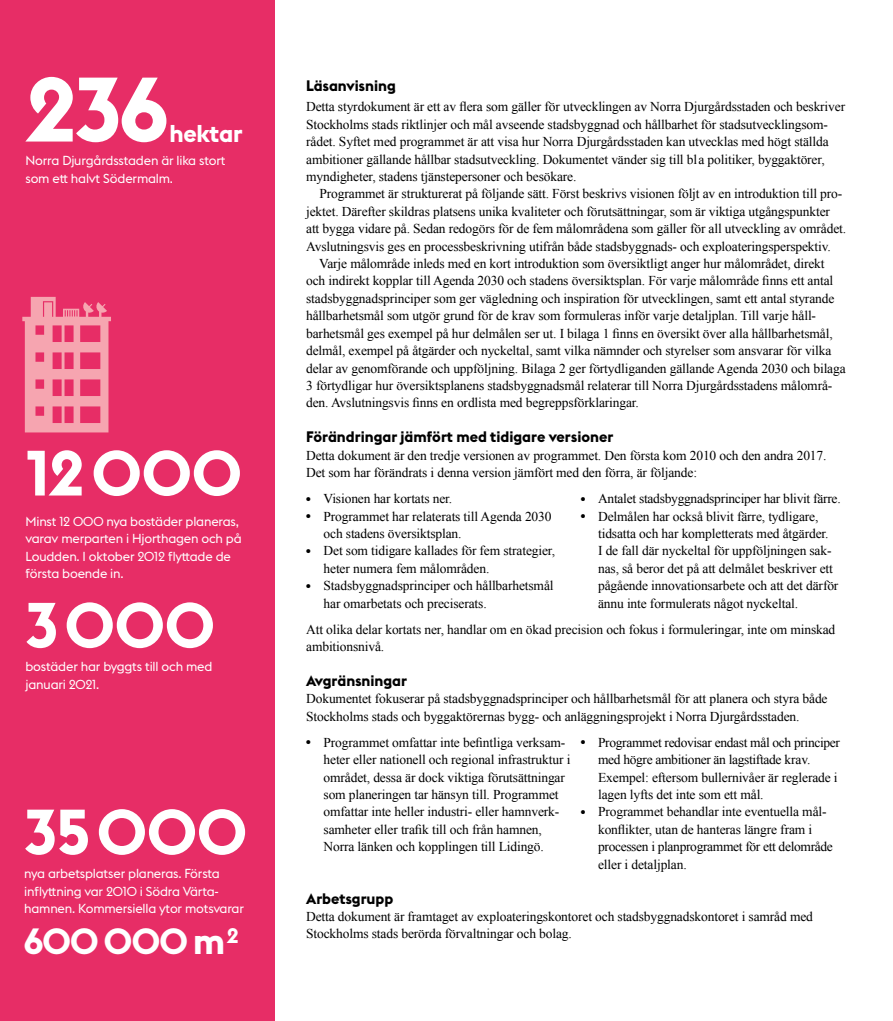
<style>
.page{position:relative;width:893px;height:1021px;background:#fff}
.page>*{position:absolute;margin:0;border:0;box-sizing:border-box;transform-origin:0 0}
.Infografik_stor_siff{font:700 90px "Xtgbkr Stockholm Type";color:#fff}
.Infografik_stor_siff-2{font:700 63px "Xtgbkr Stockholm Type";color:#fff}
.P_-_STHLM_infografik{font:700 63px "Xtgbkr Stockholm Type";color:#fff}
.Infografik_stor_siff-3{font:700 36px "Xtgbkr Stockholm Type";color:#fff}
.Infografik_stor_siff-4{font:700 24px "Xtgbkr Stockholm Type";letter-spacing:-.015em;color:#fff}
.t1{font:700 15px "Xtgbkr Stockholm Type";color:#000}
.t2{font:13.5px/17.4px "Vndwqh Times New Roman";letter-spacing:-.01em;color:#000}
.Infografik_stor_siff-5{font:12.9px/17.4px "Hsnnrs Stockholm Type";letter-spacing:-.015em;color:#fff}
.P_-_STHLM_infografik-2{font:12.9px/17.4px "Hsnnrs Stockholm Type";letter-spacing:-.015em;color:#fff}
.s1{font-family:"Sxrdwd Times New Roman"}
</style>
<div class="page">
<div style="left:0;top:0;width:274px;height:1020px;background:#e72d66"></div>
<svg style="left:22px;top:297px;width:89px;height:135px"></svg>
<p class="Infografik_stor_siff" style="left:26px;top:46px;width:144px">236</p>
<p class="Infografik_stor_siff-4" style="left:170px;top:116px;width:74px">hektar</p>
<p class="Infografik_stor_siff-5" style="left:26px;top:151px;width:202px">Norra Djurgårdsstaden är lika stort som ett halvt Södermalm.</p>
<p class="P_-_STHLM_infografik" style="left:26px;top:428px;width:218px">12000</p>
<p class="P_-_STHLM_infografik-2" style="left:26px;top:512px;width:218px">Minst 12 000 nya bostäder planeras, varav merparten i Hjorthagen och på<br>Loudden. I oktober 2012 flyttade de första boende in.</p>
<p class="Infografik_stor_siff-2" style="left:26px;top:580px;width:191px">3000</p>
<p class="Infografik_stor_siff-5" style="left:26px;top:657px;width:188px">bostäder har byggts till och med januari 2021.</p>
<p class="Infografik_stor_siff-2" style="left:24px;top:787px;width:225px">35000</p>
<p class="Infografik_stor_siff-5" style="left:24px;top:864px;width:221px">nya arbetsplatser planeras. Första inflyttning var 2010 i Södra Värta&shy;hamnen. Kommersiella ytor motsvarar</p>
<p class="Infografik_stor_siff-3" style="left:24px;top:916px;width:216px">600 000 m<sup>2</sup></p>
<h4 class="t1" style="left:306px;top:75px;width:91px">Läsanvisning</h4>
<p class="t2" style="left:306px;top:98px;width:541px">Detta styrdokument är ett av flera som gäller för utvecklingen av Norra Djurgårdsstaden och beskriver</p>
<p class="t2" style="left:306px;top:115px;width:523px">Stockholms stads riktlinjer och mål avseende stadsbyggnad och hållbarhet för stadsutvecklingsom<span class="s1">-</span></p>
<p class="t2" style="left:306px;top:133px;width:524px">rådet. Syftet med programmet är att visa hur Norra Djurgårdsstaden kan utvecklas med högt ställda</p>
<p class="t2" style="left:306px;top:150px;width:520px">ambitioner gällande hållbar stadsutveckling. Dokumentet vänder sig till bla politiker, byggaktörer,</p>
<p class="t2" style="left:306px;top:168px;width:272px">myndigheter, stadens tjänstepersoner och besökare.</p>
<p class="t2" style="left:320px;top:185px;width:524px">Programmet är strukturerat på följande sätt. Först beskrivs visionen följt av en introduktion till pro<span class="s1">-</span></p>
<p class="t2" style="left:306px;top:202px;width:525px">jektet. Därefter skildras platsens unika kvaliteter och förutsättningar, som är viktiga utgångspunkter</p>
<p class="t2" style="left:306px;top:220px;width:542px">att bygga vidare på. Sedan redogörs för de fem målområdena som gäller för all utveckling av området.</p>
<p class="t2" style="left:306px;top:237px;width:526px">Avslutningsvis ges en processbeskrivning utifrån både stadsbyggnads- och exploateringsperspektiv.</p>
<p class="t2" style="left:319px;top:255px;width:507px">Varje målområde inleds med en kort introduktion som översiktligt anger hur målområdet, direkt</p>
<p class="t2" style="left:306px;top:272px;width:529px">och indirekt kopplar till Agenda 2030 och stadens översiktsplan. För varje målområde finns ett antal</p>
<p class="t2" style="left:306px;top:289px;width:530px">stadsbyggnadsprinciper som ger vägledning och inspiration för utvecklingen, samt ett antal styrande</p>
<p class="t2" style="left:306px;top:307px;width:511px">hållbarhetsmål som utgör grund för de krav som formuleras inför varje detaljplan. Till varje håll<span class="s1">-</span></p>
<p class="t2" style="left:306px;top:324px;width:528px">barhetsmål ges exempel på hur delmålen ser ut. I bilaga 1 finns en översikt över alla hållbarhetsmål,</p>
<p class="t2" style="left:306px;top:342px;width:527px">delmål, exempel på åtgärder och nyckeltal, samt vilka nämnder och styrelser som ansvarar för vilka</p>
<p class="t2" style="left:306px;top:359px;width:541px">delar av genomförande och uppföljning. Bilaga 2 ger förtydliganden gällande Agenda 2030 och bilaga</p>
<p class="t2" style="left:306px;top:376px;width:528px">3 förtydligar hur översiktsplanens stadsbyggnadsmål relaterar till Norra Djurgårdsstadens målområ<span class="s1">-</span></p>
<p class="t2" style="left:306px;top:394px;width:334px">den. Avslutningsvis finns en ordlista med begreppsförklaringar.</p>
<h5 class="t1" style="left:306px;top:426px;width:309px">Förändringar jämfört med tidigare versioner</h5>
<p class="t2" style="left:306px;top:446px;width:522px">Detta dokument är den tredje versionen av programmet. Den första kom 2010 och den andra 2017.<br>Det som har förändrats i denna version jämfört med den förra, är följande:</p>
<p class="t2" style="left:306px;top:489px;width:148px"><sup>●</sup> Visionen har kortats ner.</p>
<p class="t2" style="left:324px;top:507px;width:230px;text-indent:-17px"><sup>●</sup> Programmet har relaterats till Agenda 2030 och stadens översiktsplan.</p>
<p class="t2" style="left:324px;top:542px;width:233px;text-indent:-17px"><sup>●</sup> Det som tidigare kallades för fem strategier, heter numera fem målområden.</p>
<p class="t2" style="left:324px;top:576px;width:232px;text-indent:-17px"><sup>●</sup> Stadsbyggnadsprinciper och hållbarhetsmål har omarbetats och preciserats.</p>
<p class="t2" style="left:581px;top:489px;width:262px"><sup>●</sup> Antalet stadsbyggnadsprinciper har blivit färre.</p>
<p class="t2" style="left:598px;top:507px;width:242px;text-indent:-17px"><sup>●</sup> Delmålen har också blivit färre, tydligare, tidsatta och har kompletterats med åtgärder.<br>I de fall där nyckeltal för uppföljningen sak&shy;nas, så beror det på att delmålet beskriver ett pågående innovationsarbete och att det därför ännu inte formulerats något nyckeltal.</p>
<p class="t2" style="left:306px;top:620px;width:531px">Att olika delar kortats ner, handlar om en ökad precision och fokus i formuleringar, inte om minskad ambitionsnivå.</p>
<h5 class="t1" style="left:306px;top:670px;width:102px">Avgränsningar</h5>
<p class="t2" style="left:306px;top:690px;width:523px">Dokumentet fokuserar på stadsbyggnadsprinciper och hållbarhetsmål för att planera och styra både<br>Stockholms stads och byggaktörernas bygg- och anläggningsprojekt i Norra Djurgårdsstaden.</p>
<p class="t2" style="left:324px;top:733px;width:248px;text-indent:-17px"><sup>●</sup> Programmet omfattar inte befintliga verksam&shy;heter eller nationell och regional infrastruktur i området, dessa är dock viktiga förutsättningar som planeringen tar hänsyn till. Programmet omfattar inte heller industri- eller hamnverk&shy;samheter eller trafik till och från hamnen, Norra länken och kopplingen till Lidingö.</p>
<p class="t2" style="left:598px;top:733px;width:243px;text-indent:-17px"><sup>●</sup> Programmet redovisar endast mål och principer med högre ambitioner än lagstiftade krav.<br>Exempel: eftersom bullernivåer är reglerade i lagen lyfts det inte som ett mål.</p>
<p class="t2" style="left:598px;top:803px;width:236px;text-indent:-17px"><sup>●</sup> Programmet behandlar inte eventuella mål--- konflikter, utan de hanteras längre fram i processen i planprogrammet för ett delområde eller i detaljplan.</p>
<h5 class="t1" style="left:306px;top:887px;width:89px">Arbetsgrupp</h5>
<p class="t2" style="left:306px;top:907px;width:508px">Detta dokument är framtaget av exploateringskontoret och stadsbyggnadskontoret i samråd med<br>Stockholms stads berörda förvaltningar och bolag.</p>
</div>
